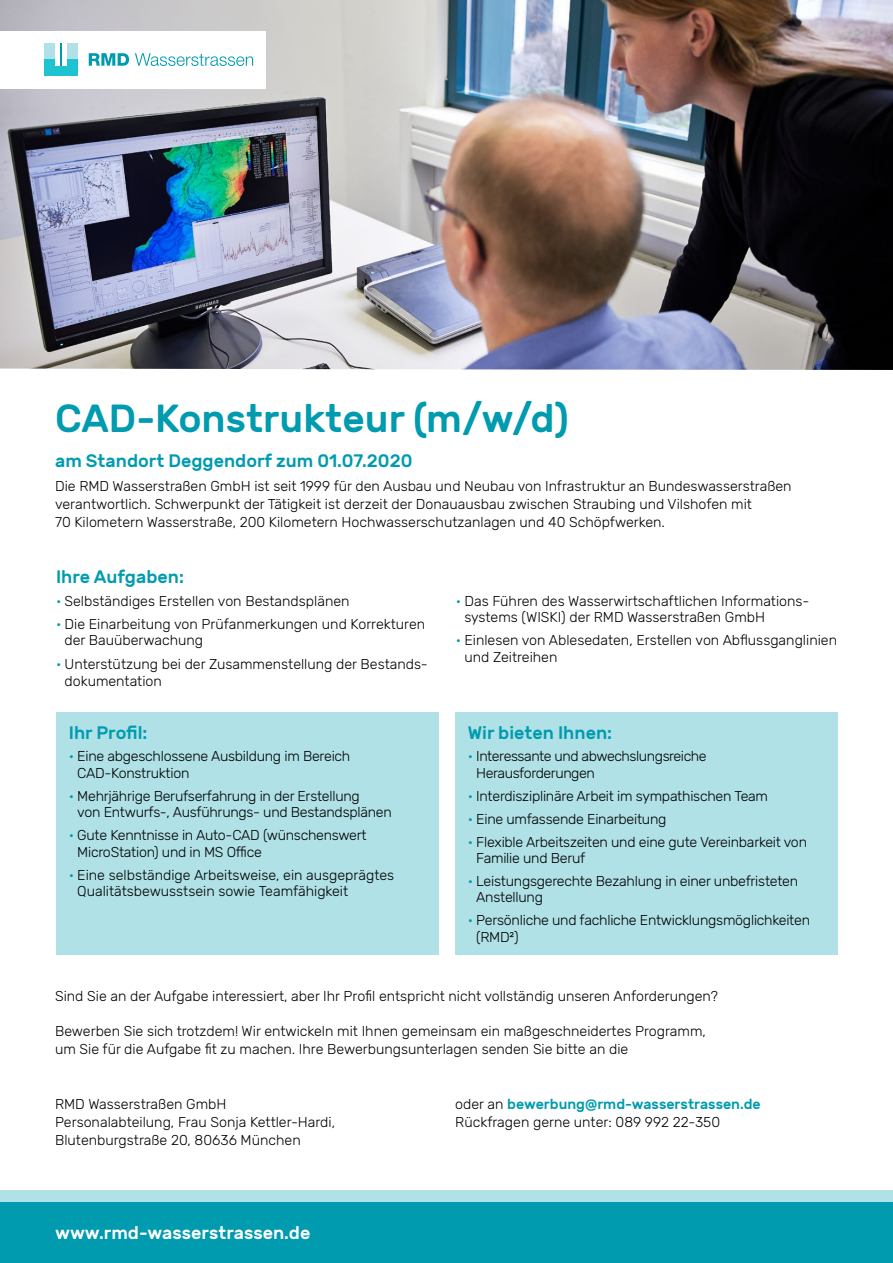
<style>
.page{position:relative;width:893px;height:1263px;background:#fff}
.page>*{position:absolute;margin:0;border:0;box-sizing:border-box;transform-origin:0 0}
.t1{font:500 39px "Rubik";color:#009baf}
.t2{font:500 18px "Rubik";color:#009baf}
.t3{font:500 18px "Rubik";color:#fff}
.t4{font:300 14.25px/16.5px "Rubik";color:#000}
.t5{font:300 14.25px/16.5px "Rubik";letter-spacing:-.02em;color:#000}
.t6{font:300 14.25px/16.5px "Rubik";letter-spacing:-.03em;color:#000}
.s1{color:#009baf}
.s2{font-weight:500;color:#009baf}
</style>
<div class="page">
<img style="left:0;top:0;width:893px;height:370px">
<div style="left:0;top:1191px;width:893px;height:72px;background:#afe1e6"></div>
<div style="left:0;top:31px;width:266px;height:58px;background:#fff"></div>
<div style="left:44px;top:43px;width:33px;height:17px;background:#afe1e6"></div>
<div style="left:44px;top:60px;width:33px;height:16px;background:#1ec3d2"></div>
<svg style="left:89px;top:53px;width:164px;height:13px"></svg>
<div style="left:55px;top:43px;width:11px;height:23px;background:#fff"></div>
<svg style="left:60px;top:43px;width:1px;height:23px"></svg>
<div style="left:0;top:1202px;width:893px;height:61px;background:#009baf"></div>
<div style="left:56px;top:712px;width:383px;height:242px;background:#afe1e6"></div>
<div style="left:455px;top:712px;width:383px;height:242px;background:#afe1e6"></div>
<h1 class="t1" style="left:55px;top:397px;width:515px">CAD-Konstrukteur (m/w/d)</h1>
<p class="t2" style="left:55px;top:450px;width:359px">am Standort Deggendorf zum 01.07.2020</p>
<p class="t4" style="left:55px;top:477px;width:738px;line-height:18px">Die RMD Wasserstraßen GmbH ist seit 1999 für den Ausbau und Neubau von Infrastruktur an Bundeswasserstraßen verantwortlich. Schwerpunkt der Tätigkeit ist derzeit der Donauausbau zwischen Straubing und Vilshofen mit<br>70 Kilometern Wasserstraße, 200 Kilometern Hochwasserschutzanlagen und 40 Schöpfwerken.</p>
<p class="t2" style="left:56px;top:566px;width:129px">Ihre Aufgaben:</p>
<p class="t4" style="left:56px;top:593px;width:295px"><span class="s1">•</span> Selbständiges Erstellen von Bestandsplänen</p>
<p class="t4" style="left:65px;top:616px;width:362px;text-indent:-9px"><span class="s1">•</span> Die Einarbeitung von Prüfanmerkungen und Korrekturen der Bauüberwachung</p>
<p class="t4" style="left:65px;top:655px;width:365px;line-height:17.2px;text-indent:-9px"><span class="s1">•</span> Unterstützung bei der Zusammenstellung der Bestands&shy;dokumentation</p>
<p class="t2" style="left:69px;top:722px;width:80px">Ihr Profil:</p>
<p class="t5" style="left:77px;top:749px;width:275px;text-indent:-9px"><span class="s1">•</span> Eine abgeschlossene Ausbildung im Bereich<br>CAD-Konstruktion</p>
<p class="t5" style="left:77px;top:788px;width:316px;text-indent:-9px"><span class="s1">•</span> Mehrjährige Berufserfahrung in der Erstellung<br>von Entwurfs-, Ausführungs- und Bestandsplänen</p>
<p class="t5" style="left:77px;top:827px;width:291px;text-indent:-9px"><span class="s1">•</span> Gute Kenntnisse in Auto-CAD (wünschenswert<br>MicroStation) und in MS Office</p>
<p class="t4" style="left:77px;top:867px;width:318px;text-indent:-9px"><span class="s1">•</span> Eine selbständige Arbeitsweise, ein ausgeprägtes<br>Qualitätsbewusstsein sowie Teamfähigkeit</p>
<p class="t4" style="left:464px;top:593px;width:346px;text-indent:-9px"><span class="s1">•</span> Das Führen des Wasserwirtschaftlichen Informations&shy;systems (WISKI) der RMD Wasserstraßen GmbH</p>
<p class="t4" style="left:464px;top:632px;width:374px;text-indent:-9px"><span class="s1">•</span> Einlesen von Ablesedaten, Erstellen von Abflussganglinien und Zeitreihen</p>
<p class="t2" style="left:468px;top:722px;width:146px">Wir bieten Ihnen:</p>
<p class="t6" style="left:476px;top:749px;width:232px;text-indent:-9px"><span class="s1">•</span> Interessante und abwechslungsreiche<br>Herausforderungen</p>
<p class="t4" style="left:468px;top:788px;width:302px"><span class="s1">•</span> Interdisziplinäre Arbeit im sympathischen Team</p>
<p class="t4" style="left:468px;top:811px;width:200px"><span class="s1">•</span> Eine umfassende Einarbeitung</p>
<p class="t4" style="left:476px;top:834px;width:332px;text-indent:-9px"><span class="s1">•</span> Flexible Arbeitszeiten und eine gute Vereinbarkeit von<br>Familie und Beruf</p>
<p class="t4" style="left:476px;top:873px;width:323px;text-indent:-9px"><span class="s1">•</span> Leistungsgerechte Bezahlung in einer unbefristeten<br>Anstellung</p>
<p class="t4" style="left:476px;top:912px;width:335px;text-indent:-9px"><span class="s1">•</span> Persönliche und fachliche Entwicklungsmöglichkeiten (RMD²)</p>
<p class="t4" style="left:55px;top:988px;width:664px">Sind Sie an der Aufgabe interessiert, aber Ihr Profil entspricht nicht vollständig unseren Anforderungen?</p>
<p class="t4" style="left:55px;top:1022px;width:652px;line-height:18px">Bewerben Sie sich trotzdem! Wir entwickeln mit Ihnen gemeinsam ein maßgeschneidertes Programm, um Sie für die Aufgabe fit zu machen. Ihre Bewerbungsunterlagen senden Sie bitte an die</p>
<p class="t4" style="left:55px;top:1096px;width:281px;line-height:18px">RMD Wasserstraßen GmbH<br>Personalabteilung, Frau Sonja Kettler-Hardi,<br>Blutenburgstraße 20, 80636 München</p>
<p class="t4" style="left:455px;top:1096px;width:307px;line-height:18px">oder an <span class="s2">bewerbung@rmd-wasserstrassen.de<br></span>Rückfragen gerne unter: 089 992 22-350</p>
<p class="t3" style="left:55px;top:1222px;width:257px">www.rmd-wasserstrassen.de</p>
</div>
